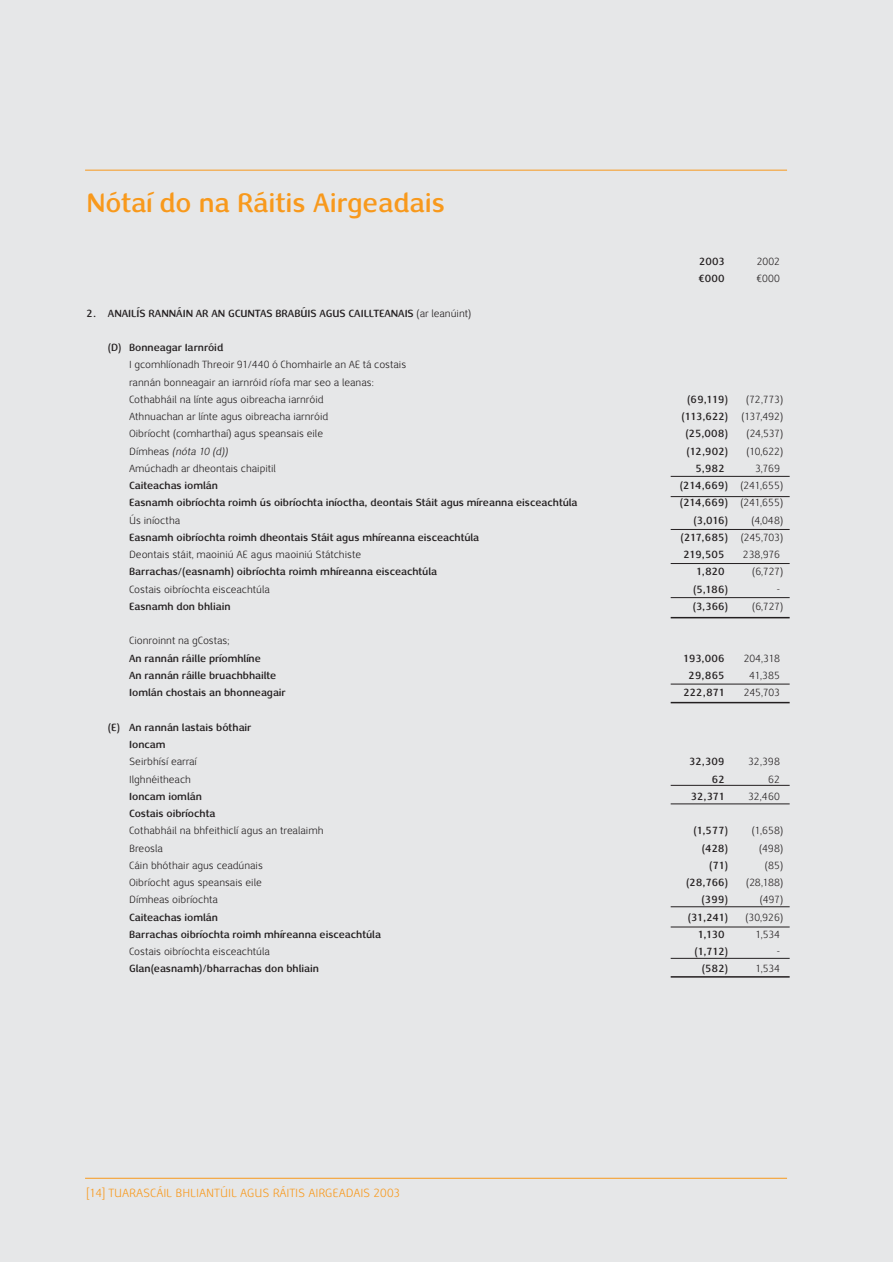
<style>
.page{position:relative;width:893px;height:1262px;background:#fff}
.page>*{position:absolute;margin:0;border:0;box-sizing:border-box;transform-origin:0 0}
.t1{font:700 27px "Nexus Sans";color:#f8991c}
.t2{font:12px "Nexus Sans";color:#f8991c}
.t3{font:700 10.5px/17.2px "Nexus Sans";color:#231f20}
.t4{font:10.5px/17.2px "Nexus Sans";color:#231f20}
.t5{font:italic 10.5px "Nexus Sans";color:#231f20}
.s1{font-weight:400}
.s2{font-style:normal}
</style>
<div class="page">
<div style="left:0;top:0;width:892px;height:1261px;background:#e6e7e8"></div>
<hr style="left:85px;top:1177px;width:702px;height:1px;background:#f8991c">
<hr style="left:85px;top:170px;width:702px;height:1px;background:#f8991c">
<hr style="left:670px;top:476px;width:119px;height:1px;background:#231f20">
<hr style="left:670px;top:496px;width:119px;height:1px;background:#231f20">
<hr style="left:670px;top:529px;width:119px;height:1px;background:#231f20">
<hr style="left:670px;top:563px;width:119px;height:1px;background:#231f20">
<hr style="left:670px;top:597px;width:119px;height:1px;background:#231f20">
<hr style="left:670px;top:617px;width:119px;height:1px;background:#231f20">
<hr style="left:670px;top:683px;width:119px;height:1px;background:#231f20">
<hr style="left:670px;top:702px;width:119px;height:1px;background:#231f20">
<hr style="left:670px;top:785px;width:119px;height:1px;background:#231f20">
<hr style="left:670px;top:803px;width:119px;height:1px;background:#231f20">
<hr style="left:670px;top:958px;width:119px;height:1px;background:#231f20">
<hr style="left:670px;top:906px;width:119px;height:1px;background:#231f20">
<hr style="left:670px;top:926px;width:119px;height:1px;background:#231f20">
<hr style="left:670px;top:976px;width:119px;height:1px;background:#231f20">
<h1 class="t1" style="left:87px;top:192px;width:360px">Nótaí do na Ráitis Airgeadais</h1>
<p class="t3" style="left:87px;top:305px;width:386px">2. ANAILÍS RANNÁIN AR AN GCUNTAS BRABÚIS AGUS CAILLTEANAIS <span class="s1">(ar leanúint)</span></p>
<p class="t3" style="left:108px;top:340px;width:117px">(D) Bonneagar Iarnróid</p>
<p class="t4" style="left:129px;top:357px;width:278px">I gcomhlíonadh Threoir 91/440 ó Chomhairle an AE tá costais rannán bonneagair an iarnróid ríofa mar seo a leanas:<br>Cothabháil na línte agus oibreacha iarnróid</p>
<p class="t3" style="left:699px;top:254px;width:27px">2003</p>
<p class="t4" style="left:756px;top:254px;width:25px">2002</p>
<p class="t3" style="left:698px;top:271px;width:28px">€000</p>
<p class="t4" style="left:756px;top:271px;width:25px">€000</p>
<p class="t3" style="left:687px;top:392px;width:42px">(69,119)</p>
<p class="t4" style="left:746px;top:392px;width:38px">(72,773)</p>
<p class="t4" style="left:129px;top:409px;width:201px">Athnuachan ar línte agus oibreacha iarnróid</p>
<p class="t3" style="left:681px;top:409px;width:48px">(113,622)</p>
<p class="t4" style="left:741px;top:409px;width:43px">(137,492)</p>
<p class="t4" style="left:129px;top:426px;width:195px">Oibríocht (comharthaí) agus speansais eile</p>
<p class="t3" style="left:685px;top:426px;width:44px">(25,008)</p>
<p class="t4" style="left:746px;top:426px;width:38px">(24,537)</p>
<p class="t5" style="left:129px;top:447px;width:100px"><span class="s2">Dímheas</span> (nóta 10 (d))</p>
<p class="t3" style="left:686px;top:443px;width:43px">(12,902)</p>
<p class="t4" style="left:746px;top:443px;width:38px">(10,622)</p>
<p class="t4" style="left:129px;top:461px;width:148px">Amúchadh ar dheontais chaipitil</p>
<p class="t3" style="left:695px;top:461px;width:31px">5,982</p>
<p class="t4" style="left:755px;top:461px;width:26px">3,769</p>
<p class="t3" style="left:129px;top:478px;width:90px">Caiteachas iomlán</p>
<p class="t3" style="left:680px;top:478px;width:105px">(214,669) <span class="s1">(241,655)</span></p>
<p class="t3" style="left:129px;top:495px;width:450px">Easnamh oibríochta roimh ús oibríochta iníoctha, deontais Stáit agus míreanna eisceachtúla</p>
<p class="t3" style="left:680px;top:495px;width:105px">(214,669) <span class="s1">(241,655)</span></p>
<p class="t4" style="left:129px;top:512px;width:53px">Ús iníoctha</p>
<p class="t3" style="left:693px;top:512px;width:36px">(3,016)</p>
<p class="t4" style="left:751px;top:512px;width:33px">(4,048)</p>
<p class="t3" style="left:129px;top:530px;width:351px">Easnamh oibríochta roimh dheontais Stáit agus mhíreanna eisceachtúla</p>
<p class="t3" style="left:680px;top:530px;width:104px">(217,685) <span class="s1">(245,703)</span></p>
<p class="t4" style="left:129px;top:547px;width:233px">Deontais stáit, maoiniú AE agus maoiniú Státchiste</p>
<p class="t3" style="left:683px;top:547px;width:43px">219,505</p>
<p class="t4" style="left:743px;top:547px;width:39px">238,976</p>
<p class="t3" style="left:129px;top:564px;width:309px">Barrachas/(easnamh) oibríochta roimh mhíreanna eisceachtúla</p>
<p class="t3" style="left:696px;top:564px;width:30px">1,820</p>
<p class="t4" style="left:752px;top:564px;width:32px">(6,727)</p>
<p class="t4" style="left:129px;top:581px;width:142px">Costais oibríochta eisceachtúla</p>
<p class="t3" style="left:693px;top:581px;width:36px">(5,186)</p>
<p class="t4" style="left:776px;top:581px;width:5px">-</p>
<p class="t3" style="left:129px;top:599px;width:103px">Easnamh don bhliain</p>
<p class="t3" style="left:692px;top:599px;width:37px">(3,366)</p>
<p class="t4" style="left:752px;top:599px;width:32px">(6,727)</p>
<p class="t4" style="left:129px;top:633px;width:102px">Cionroinnt na gCostas;</p>
<p class="t3" style="left:129px;top:650px;width:133px">An rannán ráille príomhlíne</p>
<p class="t3" style="left:683px;top:650px;width:43px">193,006</p>
<p class="t4" style="left:743px;top:650px;width:38px">204,318</p>
<p class="t3" style="left:129px;top:668px;width:149px">An rannán ráille bruachbhailte</p>
<p class="t3" style="left:688px;top:668px;width:38px">29,865</p>
<p class="t4" style="left:749px;top:668px;width:32px">41,385</p>
<p class="t3" style="left:129px;top:685px;width:158px">Iomlán chostais an bhonneagair</p>
<p class="t3" style="left:683px;top:685px;width:43px">222,871</p>
<p class="t4" style="left:743px;top:685px;width:38px">245,703</p>
<p class="t3" style="left:129px;top:719px;width:124px;text-indent:-21px">(E) An rannán lastais bóthair<br>Ioncam</p>
<p class="t4" style="left:129px;top:754px;width:69px">Seirbhísí earraí</p>
<p class="t3" style="left:689px;top:754px;width:37px">32,309</p>
<p class="t4" style="left:748px;top:754px;width:33px">32,398</p>
<p class="t4" style="left:129px;top:771px;width:63px">Ilghnéitheach</p>
<p class="t3" style="left:712px;top:771px;width:14px">62</p>
<p class="t4" style="left:768px;top:771px;width:13px">62</p>
<p class="t3" style="left:129px;top:788px;width:74px">Ioncam iomlán</p>
<p class="t3" style="left:690px;top:788px;width:35px">32,371</p>
<p class="t4" style="left:748px;top:788px;width:33px">32,460</p>
<p class="t3" style="left:129px;top:806px;width:88px">Costais oibríochta</p>
<p class="t4" style="left:129px;top:823px;width:196px">Cothabháil na bhfeithiclí agus an trealaimh</p>
<p class="t3" style="left:693px;top:823px;width:36px">(1,577)</p>
<p class="t4" style="left:751px;top:823px;width:33px">(1,658)</p>
<p class="t4" style="left:129px;top:840px;width:35px">Breosla</p>
<p class="t3" style="left:701px;top:840px;width:28px">(428)</p>
<p class="t4" style="left:759px;top:840px;width:25px">(498)</p>
<p class="t4" style="left:129px;top:857px;width:135px">Cáin bhóthair agus ceadúnais</p>
<p class="t3" style="left:709px;top:857px;width:20px">(71)</p>
<p class="t4" style="left:765px;top:857px;width:20px">(85)</p>
<p class="t4" style="left:129px;top:875px;width:134px">Oibríocht agus speansais eile</p>
<p class="t3" style="left:686px;top:875px;width:43px">(28,766)</p>
<p class="t4" style="left:746px;top:875px;width:38px">(28,188)</p>
<p class="t4" style="left:129px;top:892px;width:90px">Dímheas oibríochta</p>
<p class="t3" style="left:701px;top:892px;width:28px">(399)</p>
<p class="t4" style="left:759px;top:892px;width:25px">(497)</p>
<p class="t3" style="left:129px;top:909px;width:90px">Caiteachas iomlán</p>
<p class="t3" style="left:687px;top:909px;width:42px">(31,241)</p>
<p class="t4" style="left:745px;top:909px;width:39px">(30,926)</p>
<p class="t3" style="left:129px;top:926px;width:253px">Barrachas oibríochta roimh mhíreanna eisceachtúla</p>
<p class="t3" style="left:697px;top:926px;width:28px">1,130</p>
<p class="t4" style="left:755px;top:926px;width:26px">1,534</p>
<p class="t4" style="left:129px;top:944px;width:142px">Costais oibríochta eisceachtúla</p>
<p class="t3" style="left:694px;top:944px;width:35px">(1,712)</p>
<p class="t4" style="left:776px;top:944px;width:5px">-</p>
<p class="t3" style="left:129px;top:961px;width:191px">Glan(easnamh)/bharrachas don bhliain</p>
<p class="t3" style="left:701px;top:961px;width:28px">(582)</p>
<p class="t4" style="left:755px;top:961px;width:26px">1,534</p>
<p class="t2" style="left:87px;top:1187px;width:315px">[14] TUARASCÁIL BHLIANTÚIL AGUS RÁITIS AIRGEADAIS 2003</p>
</div>
